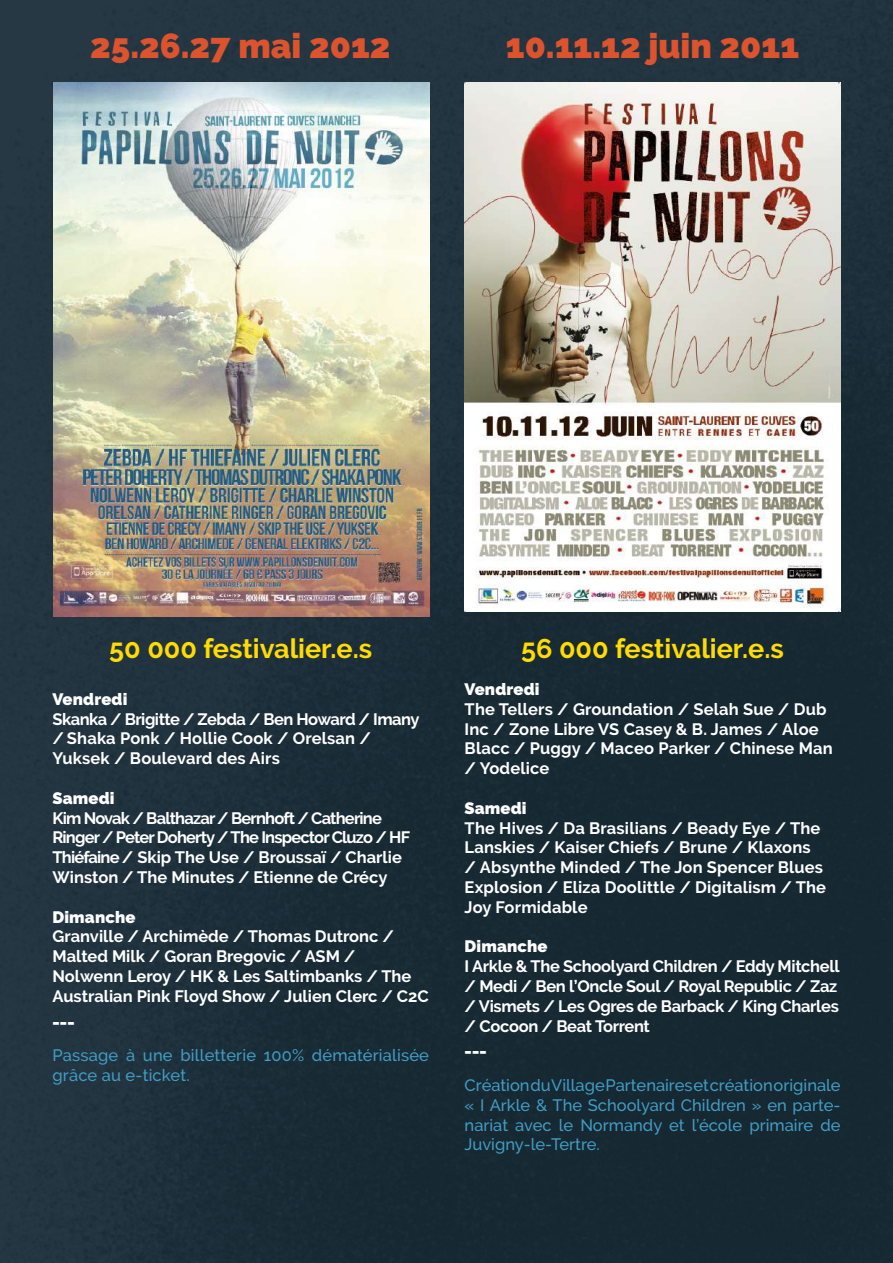
<style>
.page{position:relative;width:893px;height:1263px;background:#fff}
.page>*{position:absolute;margin:0;border:0;box-sizing:border-box;transform-origin:0 0}
.t1{font:900 34.5px "Raleway";color:#dc532e}
.t2{font:700 27px "Raleway";color:#ffdb03}
.t3{font:700 16.5px/19.8px "Raleway";color:#fff}
.t4{font:500 16.5px/19.8px "Raleway";letter-spacing:.005em;color:#419dc5}
.t5{font:700 16.5px/19.8px "Raleway";letter-spacing:-.05em;color:#fff}
.t6{font:700 16.5px/19.8px "Raleway";letter-spacing:-.02em;color:#fff}
.t7{font:900 16.5px "Raleway";letter-spacing:.01em;color:#fff}
</style>
<div class="page">
<img style="left:0;top:0;width:893px;height:1263px">
<img style="left:53px;top:83px;width:376px;height:533px">
<img style="left:465px;top:83px;width:375px;height:529px">
<h1 class="t1" style="left:90px;top:26px;width:302px">25.26.27 mai 2012</h1>
<h1 class="t1" style="left:506px;top:26px;width:295px">10.11.12 juin 2011</h1>
<h2 class="t2" style="left:109px;top:633px;width:264px">50 000 festivalier.e.s</h2>
<p class="t7" style="left:53px;top:689px;width:76px">Vendredi</p>
<p class="t3" style="left:53px;top:709px;width:368px">Skanka / Brigitte / Zebda / Ben Howard / Imany / Shaka Ponk / Hollie Cook / Orelsan /<br>Yuksek / Boulevard des Airs</p>
<p class="t7" style="left:53px;top:788px;width:64px">Samedi</p>
<p class="t5" style="left:53px;top:808px;width:359px">Kim Novak / Balthazar / Bernhoft / Catherine Ringer / Peter Doherty / The Inspector Cluzo / HF Thiéfaine / Skip The Use / Broussaï / Charlie Winston / The Minutes / Etienne de Crécy</p>
<p class="t7" style="left:53px;top:907px;width:85px">Dimanche</p>
<p class="t3" style="left:53px;top:927px;width:378px">Granville / Archimède / Thomas Dutronc / Malted Milk / Goran Bregovic / ASM / Nolwenn Leroy / HK &amp; Les Saltimbanks / The Australian Pink Floyd Show / Julien Clerc / C2C</p>
<p class="t7" style="left:53px;top:1006px;width:24px">___</p>
<p class="t4" style="left:53px;top:1045px;width:378px">Passage à une billetterie 100% dématérialisée grâce au e-ticket.</p>
<h2 class="t2" style="left:521px;top:633px;width:264px">56 000 festivalier.e.s</h2>
<p class="t7" style="left:465px;top:680px;width:76px">Vendredi</p>
<p class="t3" style="left:465px;top:699px;width:369px">The Tellers / Groundation / Selah Sue / Dub<br>Inc / Zone Libre VS Casey &amp; B. James / Aloe<br>Blacc / Puggy / Maceo Parker / Chinese Man / Yodelice</p>
<p class="t7" style="left:465px;top:798px;width:64px">Samedi</p>
<p class="t3" style="left:465px;top:818px;width:363px">The Hives / Da Brasilians / Beady Eye / The Lanskies / Kaiser Chiefs / Brune / Klaxons / Absynthe Minded / The Jon Spencer Blues Explosion / Eliza Doolittle / Digitalism / The Joy Formidable</p>
<p class="t7" style="left:465px;top:937px;width:85px">Dimanche</p>
<p class="t6" style="left:465px;top:956px;width:376px">I Arkle &amp; The Schoolyard Children / Eddy Mitchell / Medi / Ben l’Oncle Soul / Royal Republic / Zaz / Vismets / Les Ogres de Barback / King Charles / Cocoon / Beat Torrent</p>
<p class="t7" style="left:465px;top:1036px;width:24px">___</p>
<p class="t4" style="left:465px;top:1075px;width:378px;text-align:justify">Création du Village Partenaires et création originale « I Arkle &amp; The Schoolyard Children » en parte&shy;nariat avec le Normandy et l’école primaire de Juvigny-le-Tertre.</p>
</div>
